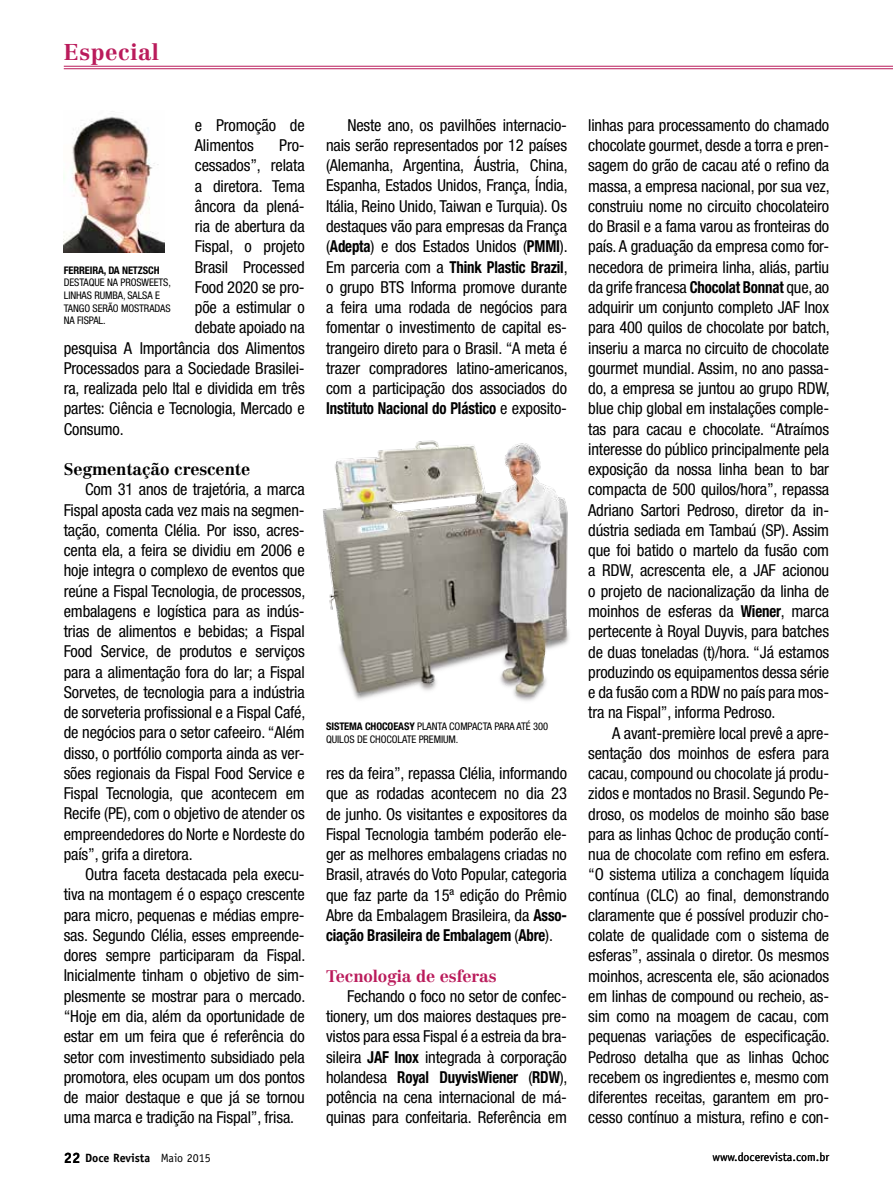
<style>
.page{position:relative;width:893px;height:1191px;background:#fff}
.page>*{position:absolute;margin:0;border:0;box-sizing:border-box;transform-origin:0 0}
.t1{font:700 22.5px "Centennial LT Std";letter-spacing:.025em;color:#ba1b5b}
.t2{font:condensed 16.5px/20.2px "Helvetica Neue LT Pro";letter-spacing:-.01em;color:#000;text-align:justify}
.t3{font:700 16.5px "Centennial LT Std";letter-spacing:-.01em;color:#000}
.t4{font:700 16.5px "Centennial LT Std";letter-spacing:-.01em;color:#ba1b5b}
.t5{font:12px "Officina Sans";color:#000}
.t6{font:700 12px "Officina Sans";color:#000}
.t7{font:condensed 10.5px/12.6px "Helvetica Neue LT Pro";letter-spacing:-.01em;color:#000}
.t8{font:700 condensed 10.5px "Helvetica Neue LT Pro";letter-spacing:-.01em;color:#000}
.s1{font-weight:700}
.s2{font-size:15px}
.s3{font-weight:400}
</style>
<div class="page">
<img style="left:323px;top:440px;width:246px;height:261px">
<img style="left:64px;top:116px;width:101px;height:136px">
<hr style="left:64px;top:66px;width:829px;height:1px;background:#ba1b5b">
<hr style="left:64px;top:68px;width:829px;height:1px;background:#ba1b5b">
<h1 class="t1" style="left:64px;top:39px;width:97px">Especial</h1>
<p class="t2" style="left:195px;top:115px;width:111px">e Promoção de<br>Alimentos</p>
<p class="t2" style="left:279px;top:135px;width:27px">Pro-</p>
<p class="t2" style="left:195px;top:155px;width:111px">cessados”, relata</p>
<p class="t2" style="left:195px;top:175px;width:111px">a diretora. Tema</p>
<p class="t2" style="left:195px;top:196px;width:111px">âncora da plená-</p>
<p class="t2" style="left:195px;top:216px;width:111px">ria de abertura da</p>
<p class="t2" style="left:195px;top:236px;width:111px">Fispal, o projeto</p>
<p class="t2" style="left:195px;top:256px;width:111px">Brasil Processed</p>
<p class="t2" style="left:195px;top:277px;width:111px">Food 2020 se pro-</p>
<p class="t2" style="left:195px;top:297px;width:111px">põe a estimular o</p>
<p class="t2" style="left:195px;top:317px;width:111px">debate apoiado na</p>
<p class="t2" style="left:64px;top:337px;width:242px">pesquisa A Importância dos Alimentos</p>
<p class="t2" style="left:64px;top:358px;width:242px">Processados para a Sociedade Brasilei-</p>
<p class="t2" style="left:64px;top:378px;width:242px">ra, realizada pelo Ital e dividida em três</p>
<p class="t2" style="left:64px;top:398px;width:242px">partes: Ciência e Tecnologia, Mercado e</p>
<p class="t2" style="left:64px;top:418px;width:61px">Consumo.</p>
<p class="t3" style="left:64px;top:459px;width:188px">Segmentação crescente</p>
<p class="t2" style="left:64px;top:479px;width:243px;text-indent:21px">Com 31 anos de trajetória, a marca Fispal aposta cada vez mais na segmen&shy;tação, comenta Clélia. Por isso, acres&shy;centa ela, a feira se dividiu em 2006 e hoje integra o complexo de eventos que reúne a Fispal Tecnologia, de processos, embalagens e logística para as indús&shy;trias de alimentos e bebidas; a Fispal Food Service, de produtos e serviços para a alimentação fora do lar; a Fispal Sorvetes, de tecnologia para a indústria de sorveteria profissional e a Fispal Café, de negócios para o setor cafeeiro. “Além disso, o portfólio comporta ainda as ver&shy;sões regionais da Fispal Food Service e Fispal Tecnologia, que acontecem em Recife (PE), com o objetivo de atender os empreendedores do Norte e Nordeste do país”, grifa a diretora.</p>
<p class="t2" style="left:64px;top:864px;width:243px;text-indent:21px">Outra faceta destacada pela execu&shy;tiva na montagem é o espaço crescente para micro, pequenas e médias empre&shy;sas. Segundo Clélia, esses empreende&shy;dores sempre participaram da Fispal.<br>Inicialmente tinham o objetivo de sim&shy;plesmente se mostrar para o mercado. “Hoje em dia, além da oportunidade de estar em um feira que é referência do setor com investimento subsidiado pela promotora, eles ocupam um dos pontos de maior destaque e que já se tornou uma marca e tradição na Fispal”, frisa.</p>
<p class="t8" style="left:64px;top:264px;width:97px">FERREIRA, DA NETZSCH</p>
<p class="t7" style="left:64px;top:276px;width:109px">DESTAQUE NA PROSWEETS,<br>LINHAS RUMBA, SALSA E<br>TANGO SERÃO MOSTRADAS<br>NA FISPAL.</p>
<p class="t2" style="left:326px;top:115px;width:243px;text-indent:21px">Neste ano, os pavilhões internacio&shy;nais serão representados por 12 países (Alemanha, Argentina, Áustria, China, Espanha, Estados Unidos, França, Índia, Itália, Reino Unido, Taiwan e Turquia). Os destaques vão para empresas da França (<span class="s1">Adepta</span>) e dos Estados Unidos (<span class="s1">PMMI</span>).<br>Em parceria com a <span class="s1">Think Plastic Brazil</span>, o grupo BTS Informa promove durante a feira uma rodada de negócios para fomentar o investimento de capital es&shy;trangeiro direto para o Brasil. “A meta é trazer compradores latino-americanos, com a participação dos associados do <span class="s1">Instituto Nacional do Plástico</span> e exposito-</p>
<p class="t2" style="left:588px;top:115px;width:243px">linhas para processamento do chamado chocolate gourmet, desde a torra e pren&shy;sagem do grão de cacau até o refino da massa, a empresa nacional, por sua vez, construiu nome no circuito chocolateiro do Brasil e a fama varou as fronteiras do país. A graduação da empresa como for&shy;necedora de primeira linha, aliás, partiu da grife francesa <span class="s1">Chocolat Bonnat</span> que, ao adquirir um conjunto completo JAF Inox para 400 quilos de chocolate por batch, inseriu a marca no circuito de chocolate gourmet mundial. Assim, no ano passa&shy;do, a empresa se juntou ao grupo RDW, blue chip global em instalações comple&shy;tas para cacau e chocolate. “Atraímos interesse do público principalmente pela exposição da nossa linha bean to bar compacta de 500 quilos/hora”, repassa Adriano Sartori Pedroso, diretor da in&shy;dústria sediada em Tambaú (SP). Assim que foi batido o martelo da fusão com a RDW, acrescenta ele, a JAF acionou o projeto de nacionalização da linha de moinhos de esferas da <span class="s1">Wiener</span>, marca pertecente à Royal Duyvis, para batches de duas toneladas (t)/hora. “Já estamos produzindo os equipamentos dessa série e da fusão com a RDW no país para mos&shy;tra na Fispal”, informa Pedroso.</p>
<p class="t2" style="left:588px;top:722px;width:243px;text-indent:24px">A avant-première local prevê a apre&shy;sentação dos moinhos de esfera para cacau, compound ou chocolate já produ&shy;zidos e montados no Brasil. Segundo Pe&shy;droso, os modelos de moinho são base para as linhas Qchoc de produção contí&shy;nua de chocolate com refino em esfera. “O sistema utiliza a conchagem líquida contínua (CLC) ao final, demonstrando claramente que é possível produzir cho&shy;colate de qualidade com o sistema de esferas”, assinala o diretor. Os mesmos moinhos, acrescenta ele, são acionados em linhas de compound ou recheio, as&shy;sim como na moagem de cacau, com pequenas variações de especificação.<br>Pedroso detalha que as linhas Qchoc recebem os ingredientes e, mesmo com diferentes receitas, garantem em pro&shy;cesso contínuo a mistura, refino e con-</p>
<p class="t7" style="left:326px;top:720px;width:223px"><span class="s1">SISTEMA CHOCOEASY</span> PLANTA COMPACTA PARA ATÉ 300<br>QUILOS DE CHOCOLATE PREMIUM.</p>
<p class="t2" style="left:326px;top:763px;width:242px">res da feira”, repassa Clélia, informando que as rodadas acontecem no dia 23 de junho. Os visitantes e expositores da Fispal Tecnologia também poderão ele&shy;ger as melhores embalagens criadas no Brasil, através do Voto Popular, categoria que faz parte da 15ª edição do Prêmio Abre da Embalagem Brasileira, da <span class="s1">Asso&shy;ciação Brasileira de Embalagem</span> (<span class="s1">Abre</span>).</p>
<p class="t4" style="left:326px;top:966px;width:172px">Tecnologia de esferas</p>
<p class="t2" style="left:326px;top:985px;width:243px;text-indent:21px">Fechando o foco no setor de confec&shy;tionery, um dos maiores destaques pre&shy;vistos para essa Fispal é a estreia da bra&shy;sileira <span class="s1">JAF Inox</span> integrada à corporação holandesa <span class="s1">Royal DuyvisWiener</span> (<span class="s1">RDW</span>), potência na cena internacional de má&shy;quinas para confeitaria. Referência em</p>
<p class="t6" style="left:64px;top:1150px;width:149px"><span class="s2">22</span> Doce Revista <span class="s3">Maio 2015</span></p>
<p class="t5" style="left:712px;top:1150px;width:118px">www.docerevista.com.br</p>
</div>
